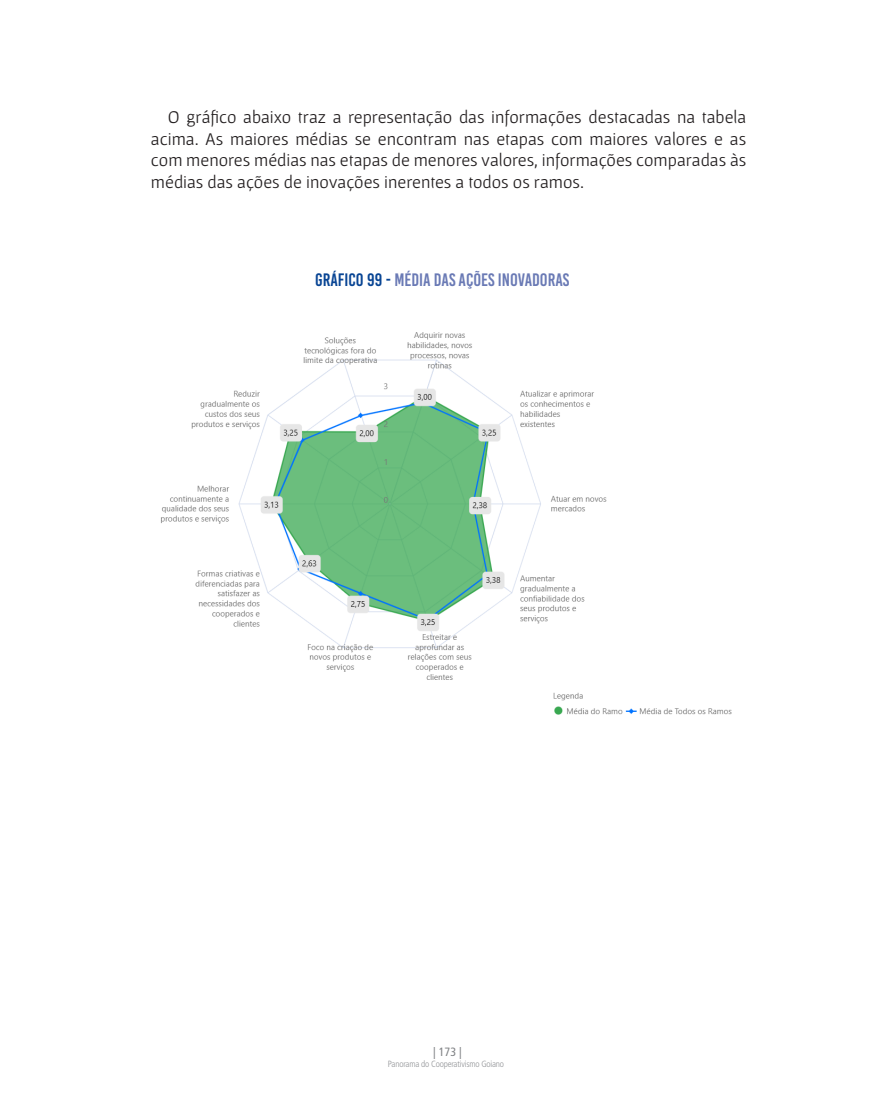
<style>
.page{position:relative;width:893px;height:1106px;background:#fff}
.page>*{position:absolute;margin:0;border:0;box-sizing:border-box;transform-origin:0 0}
.t1{font:18px/21.6px "Gafata";color:#231f20;text-align:justify}
.t2{font:18px "Bebas Kai";color:#6a7ab5}
.t3{font:condensed 12px "Frutiger LT Std";color:#808285}
.t4{font:300 condensed 9px "Frutiger LT Std";letter-spacing:-.02em;color:#939598}
.s1{color:#094594}
</style>
<div class="page">
<img style="left:161px;top:332px;width:571px;height:383px">
<p class="t1" style="left:151px;top:106px;width:597px;text-indent:17px">O gráfico abaixo traz a representação das informações destacadas na tabela acima. As maiores médias se encontram nas etapas com maiores valores e as com menores médias nas etapas de menores valores, informações comparadas às médias das ações de inovações inerentes a todos os ramos.</p>
<p class="t2" style="left:315px;top:270px;width:256px"><span class="s1">GRÁFICO 99 -</span> MÉDIA DAS AÇÕES INOVADORAS</p>
<p class="t3" style="left:433px;top:1045px;width:30px">| 173 |</p>
<p class="t4" style="left:388px;top:1058px;width:118px">Panorama do Cooperativismo Goiano</p>
</div>
